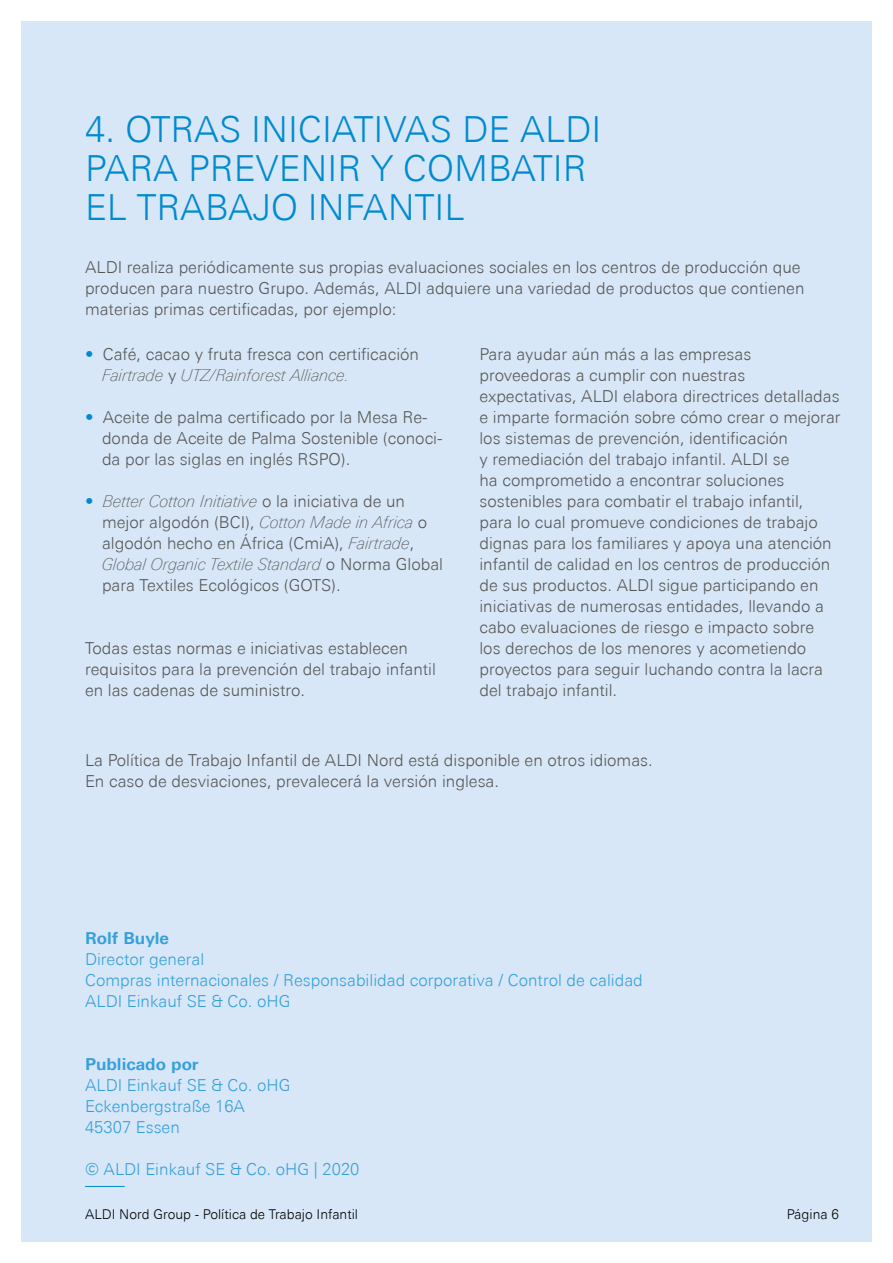
<style>
.page{position:relative;width:893px;height:1263px;background:#fff}
.page>*{position:absolute;margin:0;border:0;box-sizing:border-box;transform-origin:0 0}
.t1{font:300 36px/39px "Univers Next Pro";color:#008bcf}
.t2{font:300 16.5px/21px "Univers Next Pro";color:#575756}
.t3{font:300 16.5px/21px "Univers Next Pro";color:#34a0da}
.t4{font:700 16.5px "Univers Next Pro";color:#34a0da}
.t5{font:300 13.5px "Univers Next Pro";color:#000}
.s1{color:#008bcf}
.s2{font-weight:100;font-style:italic}
</style>
<div class="page">
<div style="left:21px;top:21px;width:851px;height:1221px;background:#d8e7f7"></div>
<hr style="left:85px;top:1186px;width:40px;height:1px;background:#008bcf">
<h1 class="t1" style="left:85px;top:109px;width:518px">4. OTRAS INICIATIVAS DE ALDI<br>PARA PREVENIR Y COMBATIR<br>EL TRABAJO INFANTIL</h1>
<p class="t2" style="left:85px;top:257px;width:721px">ALDI realiza periódicamente sus propias evaluaciones sociales en los centros de producción que producen para nuestro Grupo. Además, ALDI adquiere una variedad de productos que contienen materias primas certificadas, por ejemplo:</p>
<p class="t2" style="left:102px;top:343px;width:319px;text-indent:-17px"><span class="s1">•</span> Café, cacao y fruta fresca con certificación<br><span class="s2">Fairtrade</span> y <span class="s2">UTZ/Rainforest Alliance.</span></p>
<p class="t2" style="left:102px;top:406px;width:342px;text-indent:-17px"><span class="s1">•</span> Aceite de palma certificado por la Mesa Re&shy;donda de Aceite de Palma Sostenible (conoci&shy;da por las siglas en inglés RSPO).</p>
<p class="t2" style="left:102px;top:490px;width:343px;text-indent:-17px"><span class="s1">•</span> <span class="s2">Better Cotton Initiative</span> o la iniciativa de un mejor algodón (BCI), <span class="s2">Cotton Made in Africa</span> o algodón hecho en África (CmiA), <span class="s2">Fairtrade</span>, <span class="s2">Global Organic Textile Standard</span> o Norma Global para Textiles Ecológicos (GOTS).</p>
<p class="t2" style="left:479px;top:343px;width:363px">Para ayudar aún más a las empresas proveedoras a cumplir con nuestras expectativas, ALDI elabora directrices detalladas e imparte formación sobre cómo crear o mejorar los sistemas de prevención, identificación<br>y remediación del trabajo infantil. ALDI se<br>ha comprometido a encontrar soluciones sostenibles para combatir el trabajo infantil, para lo cual promueve condiciones de trabajo dignas para los familiares y apoya una atención infantil de calidad en los centros de producción de sus productos. ALDI sigue participando en iniciativas de numerosas entidades, llevando a cabo evaluaciones de riesgo e impacto sobre<br>los derechos de los menores y acometiendo proyectos para seguir luchando contra la lacra del trabajo infantil.</p>
<p class="t2" style="left:85px;top:637px;width:352px">Todas estas normas e iniciativas establecen requisitos para la prevención del trabajo infantil en las cadenas de suministro.</p>
<p class="t2" style="left:85px;top:749px;width:569px">La Política de Trabajo Infantil de ALDI Nord está disponible en otros idiomas.<br>En caso de desviaciones, prevalecerá la versión inglesa.</p>
<p class="t4" style="left:85px;top:928px;width:86px">Rolf Buyle</p>
<p class="t3" style="left:85px;top:948px;width:559px">Director general<br>Compras internacionales / Responsabilidad corporativa / Control de calidad<br>ALDI Einkauf SE &amp; Co. oHG</p>
<p class="t4" style="left:85px;top:1054px;width:115px">Publicado por</p>
<p class="t3" style="left:85px;top:1074px;width:207px">ALDI Einkauf SE &amp; Co. oHG<br>Eckenbergstraße 16A<br>45307 Essen</p>
<p class="t3" style="left:85px;top:1158px;width:276px">© ALDI Einkauf SE &amp; Co. oHG | 2020</p>
<p class="t5" style="left:85px;top:1206px;width:356px">International Buying Policy for Cotton | As of January 2020</p>
<p class="t5" style="left:787px;top:1206px;width:42px">Página</p>
<p class="t5" style="left:85px;top:1206px;width:275px">ALDI Nord Gro p - Polít a de Trabajo Infantil</p>
<p class="t5" style="left:797px;top:1206px;width:43px">Seite 6</p>
</div>
